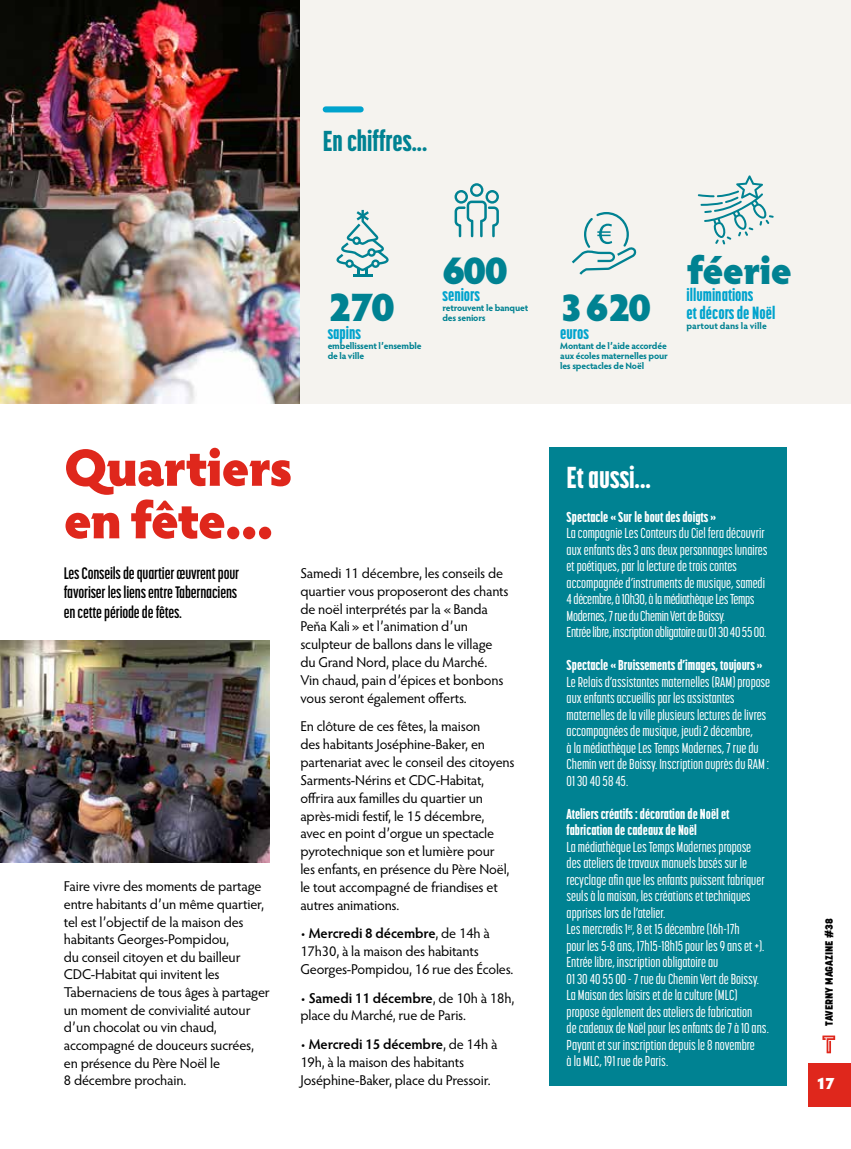
<style>
.page{position:relative;width:851px;height:1149px;background:#fff}
.page>*{position:absolute;margin:0;border:0;box-sizing:border-box;transform-origin:0 0}
.t1{font:900 52.5px/52.5px "Hypatia Sans Pro";letter-spacing:-.03em;color:#df271c}
.t2{font:900 40.8px "Hypatia Sans Pro";color:#008292}
.t3{font:900 39.6px "Hypatia Sans Pro";letter-spacing:-.025em;color:#008292}
.t4{font:800 30px "Korolev Compressed";color:#fff}
.t5{font:800 28.5px "Korolev Compressed";color:#008292}
.t6{font:800 17.4px/17.4px "Korolev Compressed";color:#00a3cd}
.t7{font:700 16.5px/19.5px "Korolev Compressed";letter-spacing:-.01em;color:#000}
.t8{font:900 16.5px "Hypatia Sans Pro";color:#fff}
.t9{font:14.25px/17.9px "Hypatia Sans Pro";letter-spacing:-.015em;color:#000}
.t10{font:500 14.25px/16.5px "Korolev Compressed";color:#fff}
.t11{font:800 14.25px/16.5px "Korolev Compressed";color:#fff}
.t12{font:800 10.5px "Korolev";color:#000}
.t13{font:700 9.3px/9.9px "Hypatia Sans Pro";letter-spacing:-.02em;color:#008292}
.s1{font-weight:600}
</style>
<div class="page">
<img style="left:0;top:0;width:300px;height:403px">
<div style="left:300px;top:0;width:550px;height:403px;background:#f5f3ef"></div>
<img style="left:0;top:640px;width:269px;height:221px">
<svg style="left:454px;top:183px;width:45px;height:54px"></svg>
<div style="left:549px;top:447px;width:238px;height:638px;background:#008292"></div>
<hr style="left:353px;top:274px;width:19px;height:3px;background:#008292">
<svg style="left:336px;top:210px;width:53px;height:66px"></svg>
<svg style="left:572px;top:212px;width:65px;height:62px"></svg>
<div style="left:325px;top:106px;width:35px;height:6px;background:#00a3cd"></div>
<svg style="left:697px;top:175px;width:76px;height:69px"></svg>
<div style="left:808px;top:1062px;width:42px;height:44px;background:#df271c"></div>
<svg style="left:822px;top:1035px;width:13px;height:17px"></svg>
<h3 class="t5" style="left:322px;top:124px;width:106px">En chiffres...</h3>
<h2 class="t2" style="left:327px;top:277px;width:69px">270</h2>
<p class="t6" style="left:327px;top:323px;width:35px">sapins</p>
<p class="t13" style="left:327px;top:340px;width:95px">embellissent l’ensemble de la ville</p>
<h3 class="t3" style="left:442px;top:241px;width:67px">600</h3>
<p class="t6" style="left:442px;top:286px;width:39px">seniors</p>
<p class="t13" style="left:442px;top:302px;width:87px">retrouvent le banquet des seniors</p>
<h1 class="t1" style="left:64px;top:438px;width:230px">Quartiers en fête...</h1>
<p class="t7" style="left:64px;top:562px;width:177px">Les Conseils de quartier œuvrent pour favoriser les liens entre Tabernaciens en cette période de fêtes.</p>
<p class="t9" style="left:64px;top:876px;width:207px">Faire vivre des moments de partage entre habitants d’un même quartier, tel est l’objectif de la maison des habitants Georges-Pompidou,<br>du conseil citoyen et du bailleur<br>CDC-Habitat qui invitent les<br>Tabernaciens de tous âges à partager un moment de convivialité autour d’un chocolat ou vin chaud, accompagné de douceurs sucrées, en présence du Père Noël le<br>8 décembre prochain.</p>
<p class="t9" style="left:300px;top:563px;width:210px">Samedi 11 décembre, les conseils de quartier vous proposeront des chants de noël interprétés par la «Banda Peňa Kali» et l’animation d’un sculpteur de ballons dans le village du Grand Nord, place du Marché.<br>Vin chaud, pain d’épices et bonbons vous seront également offerts.</p>
<p class="t9" style="left:300px;top:716px;width:216px">En clôture de ces fêtes, la maison<br>des habitants Joséphine-Baker, en partenariat avec le conseil des citoyens Sarments-Nérins et CDC-Habitat, offrira aux familles du quartier un après-midi festif, le 15 décembre,<br>avec en point d’orgue un spectacle pyrotechnique son et lumière pour<br>les enfants, en présence du Père Noël, le tout accompagné de friandises et autres animations.</p>
<p class="t9" style="left:300px;top:923px;width:214px">• <span class="s1">Mercredi 8 décembre</span>, de 14h à<br>17h30, à la maison des habitants<br>Georges-Pompidou, 16 rue des Écoles.</p>
<p class="t9" style="left:300px;top:987px;width:215px">• <span class="s1">Samedi 11 décembre</span>, de 10h à 18h, place du Marché, rue de Paris.</p>
<p class="t9" style="left:300px;top:1034px;width:198px">• <span class="s1">Mercredi 15 décembre</span>, de 14h à<br>19h, à la maison des habitants<br>Joséphine-Baker, place du Pressoir.</p>
<h3 class="t3" style="left:560px;top:278px;width:93px">3620</h3>
<p class="t6" style="left:560px;top:323px;width:30px">euros</p>
<p class="t13" style="left:560px;top:340px;width:109px;text-align:justify">Montant de l’aide accordée aux écoles maternelles pour les spectacles de Noël</p>
<h3 class="t3" style="left:686px;top:241px;width:107px">féerie</h3>
<p class="t6" style="left:686px;top:286px;width:90px">illuminations<br>et décors de Noël</p>
<p class="t13" style="left:686px;top:320px;width:82px">partout dans la ville</p>
<h3 class="t4" style="left:566px;top:460px;width:86px">Et aussi...</h3>
<p class="t11" style="left:566px;top:508px;width:151px">Spectacle « Sur le bout des doigts »</p>
<p class="t10" style="left:566px;top:524px;width:202px">La compagnie Les Conteurs du Ciel fera découvrir aux enfants dès 3 ans deux personnages lunaires et poétiques, par la lecture de trois contes accompagnée d’instruments de musique, samedi 4 décembre, à 10h30, à la médiathèque Les Temps Modernes, 7 rue du Chemin Vert de Boissy.<br>Entrée libre, inscription obligatoire au 01 30 40 55 00.</p>
<p class="t11" style="left:566px;top:656px;width:197px">Spectacle « Bruissements d’images, toujours »</p>
<p class="t10" style="left:566px;top:673px;width:205px">Le Relais d’assistantes maternelles (RAM) propose aux enfants accueillis par les assistantes maternelles de la ville plusieurs lectures de livres accompagnées de musique, jeudi 2 décembre,<br>à la médiathèque Les Temps Modernes, 7 rue du Chemin vert de Boissy. Inscription auprès du RAM :<br>01 30 40 58 45.</p>
<p class="t11" style="left:566px;top:805px;width:164px">Ateliers créatifs : décoration de Noël et fabrication de cadeaux de Noël</p>
<p class="t10" style="left:566px;top:838px;width:204px">La médiathèque Les Temps Modernes propose des ateliers de travaux manuels basés sur le recyclage afin que les enfants puissent fabriquer seuls à la maison, les créations et techniques apprises lors de l’atelier.<br>Les mercredis 1<sup>er</sup>, 8 et 15 décembre (16h-17h<br>pour les 5-8 ans, 17h15-18h15 pour les 9 ans et +).<br>Entrée libre, inscription obligatoire au<br>01 30 40 55 00 - 7 rue du Chemin Vert de Boissy.<br>La Maison des loisirs et de la culture (MLC) propose également des ateliers de fabrication<br>de cadeaux de Noël pour les enfants de 7 à 10 ans.<br>Payant et sur inscription depuis le 8 novembre<br>à la MLC, 191 rue de Paris.</p>
<p class="t12" style="left:822px;top:1025px;width:109px;rotate:-90deg">TAVERNY MAGAZINE #38</p>
<p class="t8" style="left:816px;top:1070px;width:20px">17</p>
</div>
